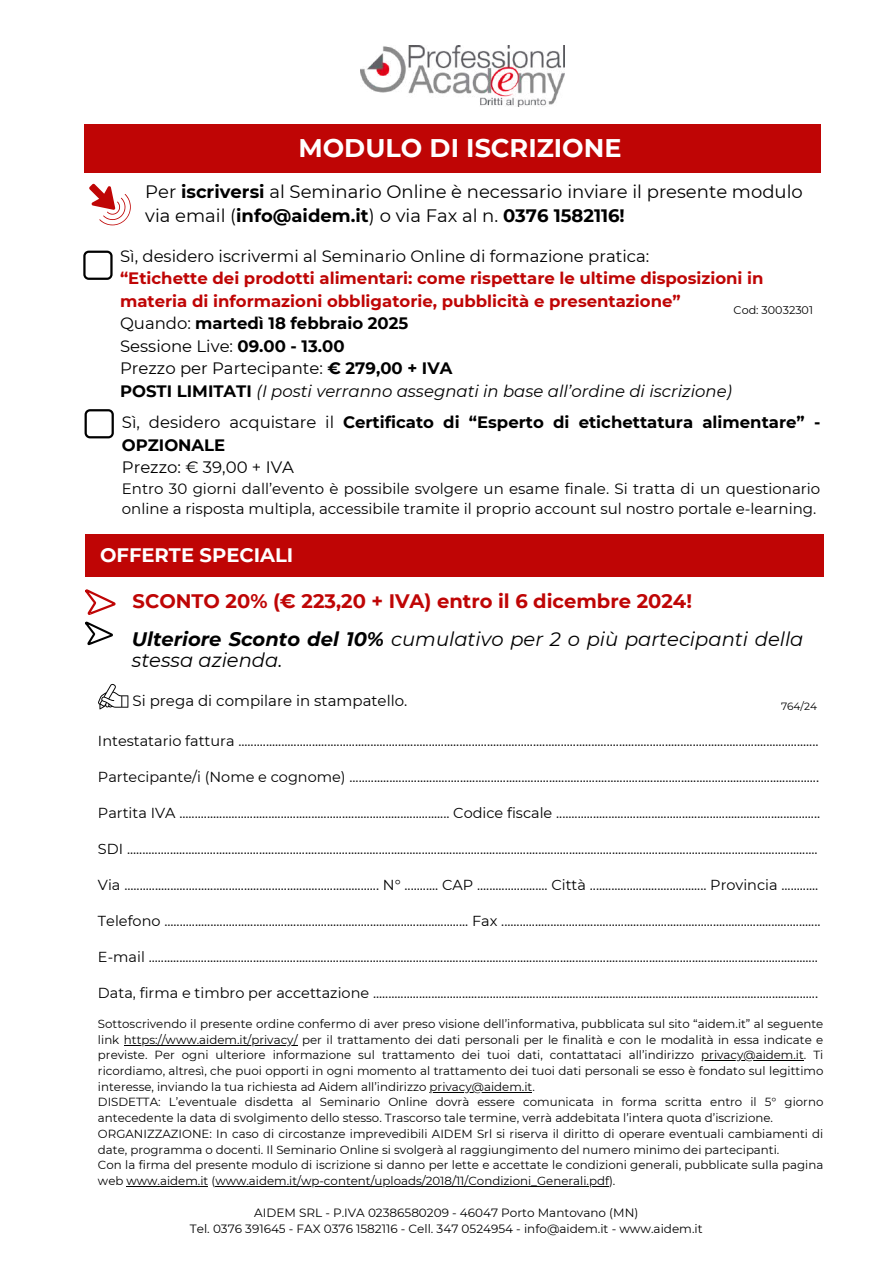
<style>
.page{position:relative;width:894px;height:1264px;background:#fff}
.page>*{position:absolute;margin:0;border:0;box-sizing:border-box;transform-origin:0 0}
.t1{font:700 25.5px "Montserrat";color:#fff}
.t2{font:italic 19.5px/21.3px "Montserrat";color:#000}
.t3{font:700 19.5px "Montserrat";color:#bf0505}
.t4{font:700 19.5px "Montserrat";color:#fff}
.t5{font:18px/24.8px "Montserrat";color:#000}
.t6{font:700 16.5px/22.5px "Montserrat";color:#bf0505}
.t7{font:700 16.5px/22.5px "Montserrat";color:#000}
.t8{font:16.5px "Montserrat";color:#000}
.t9{font:15px/20.2px "Montserrat";color:#000}
.t10{font:14.4px "Montserrat";color:#000}
.t11{font:12px/16px "Montserrat";color:#000;text-align:center}
.t12{font:11.85px/15.8px "Montserrat";color:#000}
.t13{font:11.1px "Montserrat";color:#000}
.t14{font:10.5px "Montserrat";color:#000}
.s1{font-weight:700}
.s2{font-weight:400;color:#000}
.s3{color:#000}
.s4{font-weight:400;font-style:italic;color:#000}
.s5{font-weight:400}
</style>
<div class="page">
<svg style="left:83px;top:250px;width:29px;height:30px"></svg>
<div style="left:84px;top:535px;width:739px;height:42px;background:#bf0505"></div>
<div style="left:84px;top:124px;width:736px;height:48px;background:#bf0505"></div>
<svg style="left:89px;top:184px;width:42px;height:41px"></svg>
<svg style="left:85px;top:589px;width:31px;height:26px"></svg>
<svg style="left:85px;top:621px;width:28px;height:24px"></svg>
<svg style="left:98px;top:683px;width:30px;height:26px"></svg>
<hr style="left:124px;top:1044px;width:173px;height:1px;background:#000">
<hr style="left:701px;top:1060px;width:102px;height:1px;background:#000">
<hr style="left:429px;top:1091px;width:103px;height:1px;background:#000">
<hr style="left:126px;top:1185px;width:82px;height:1px;background:#000">
<hr style="left:215px;top:1185px;width:394px;height:1px;background:#000">
<svg style="left:84px;top:409px;width:30px;height:29px"></svg>
<img style="left:360px;top:45px;width:204px;height:61px">
<h1 class="t1" style="left:298px;top:132px;width:324px">MODULO DI ISCRIZIONE</h1>
<p class="t5" style="left:145px;top:179px;width:659px">Per <span class="s1">iscriversi</span> al Seminario Online è necessario inviare il presente modulo via email (<span class="s1">info@aidem.it</span>) o via Fax al n. <span class="s1">0376 1582116!</span></p>
<p class="t8" style="left:120px;top:246px;width:530px">Sì, desidero iscrivermi al Seminario Online di formazione pratica:</p>
<p class="t6" style="left:120px;top:267px;width:645px">“Etichette dei prodotti alimentari: come rispettare le ultime disposizioni in materia di informazioni obbligatorie, pubblicità e presentazione”<br><span class="s2">Quando:</span> <span class="s3">martedì 18 febbraio 2025<br></span><span class="s2">Sessione Live:</span> <span class="s3">09.00 - 13.00<br></span><span class="s2">Prezzo per Partecipante:</span> <span class="s3">€ 279,00 + IVA<br>POSTI LIMITATI</span> <span class="s4">(I posti verranno assegnati in base all’ordine di iscrizione)</span></p>
<p class="t13" style="left:733px;top:304px;width:81px">Cod: 30032301</p>
<p class="t7" style="left:122px;top:411px;width:699px"><span class="s5">Sì, desidero acquistare il</span> Certificato di “Esperto di etichettatura alimentare” -<br>OPZIONALE</p>
<p class="t8" style="left:122px;top:457px;width:174px">Prezzo: € 39,00 + IVA</p>
<p class="t9" style="left:122px;top:478px;width:699px">Entro 30 giorni dall’evento è possibile svolgere un esame finale. Si tratta di un questionario online a risposta multipla, accessibile tramite il proprio account sul nostro portale e-learning.</p>
<h2 class="t4" style="left:100px;top:543px;width:194px">OFFERTE SPECIALI</h2>
<h2 class="t3" style="left:132px;top:589px;width:560px">SCONTO 20% (€ 223,20 + IVA) entro il 6 dicembre 2024!</h2>
<h2 class="t2" style="left:132px;top:628px;width:673px"><span class="s1">Ulteriore Sconto del 10%</span> cumulativo per 2 o più partecipanti della stessa azienda.</h2>
<p class="t9" style="left:132px;top:690px;width:276px">Si prega di compilare in stampatello.</p>
<p class="t14" style="left:780px;top:699px;width:37px">764/24</p>
<p class="t10" style="left:98px;top:732px;width:721px">Intestatario fattura .............................................................................................................................................................................................</p>
<p class="t10" style="left:98px;top:768px;width:722px">Partecipante/i (Nome e cognome) .........................................................................................................................................................</p>
<p class="t10" style="left:98px;top:804px;width:723px">Partita IVA ........................................................................................ Codice fiscale ......................................................................................</p>
<p class="t10" style="left:98px;top:840px;width:721px">SDI .................................................................................................................................................................................................................................</p>
<p class="t10" style="left:98px;top:876px;width:721px">Via ................................................................................... N° ........... CAP ....................... Città ...................................... Provincia ............</p>
<p class="t10" style="left:98px;top:912px;width:723px">Telefono ................................................................................................... Fax ........................................................................................................</p>
<p class="t10" style="left:98px;top:948px;width:721px">E-mail ..........................................................................................................................................................................................................................</p>
<p class="t10" style="left:98px;top:984px;width:721px">Data, firma e timbro per accettazione .................................................................................................................................................</p>
<p class="t12" style="left:98px;top:1015px;width:726px">Sottoscrivendo il presente ordine confermo di aver preso visione dell’informativa, pubblicata sul sito “aidem.it” al seguente link https://www.aidem.it/privacy/ per il trattamento dei dati personali per le finalità e con le modalità in essa indicate e previste. Per ogni ulteriore informazione sul trattamento dei tuoi dati, contattataci all’indirizzo privacy@aidem.it. Ti ricordiamo, altresì, che puoi opporti in ogni momento al trattamento dei tuoi dati personali se esso è fondato sul legittimo interesse, inviando la tua richiesta ad Aidem all’indirizzo privacy@aidem.it.<br>DISDETTA: L’eventuale disdetta al Seminario Online dovrà essere comunicata in forma scritta entro il 5° giorno antecedente la data di svolgimento dello stesso. Trascorso tale termine, verrà addebitata l’intera quota d’iscrizione.<br>ORGANIZZAZIONE: In caso di circostanze imprevedibili AIDEM Srl si riserva il diritto di operare eventuali cambiamenti di date, programma o docenti. Il Seminario Online si svolgerà al raggiungimento del numero minimo dei partecipanti.<br>Con la firma del presente modulo di iscrizione si danno per lette e accettate le condizioni generali, pubblicate sulla pagina web www.aidem.it (www.aidem.it/wp-content/uploads/2018/11/Condizioni_Generali.pdf).</p>
<p class="t11" style="left:190px;top:1204px;width:514px">AIDEM SRL - P.IVA 02386580209 - 46047 Porto Mantovano (MN)<br>Tel. 0376 391645 - FAX 0376 1582116 - Cell. 347 0524954 - info@aidem.it - www.aidem.it</p>
</div>
